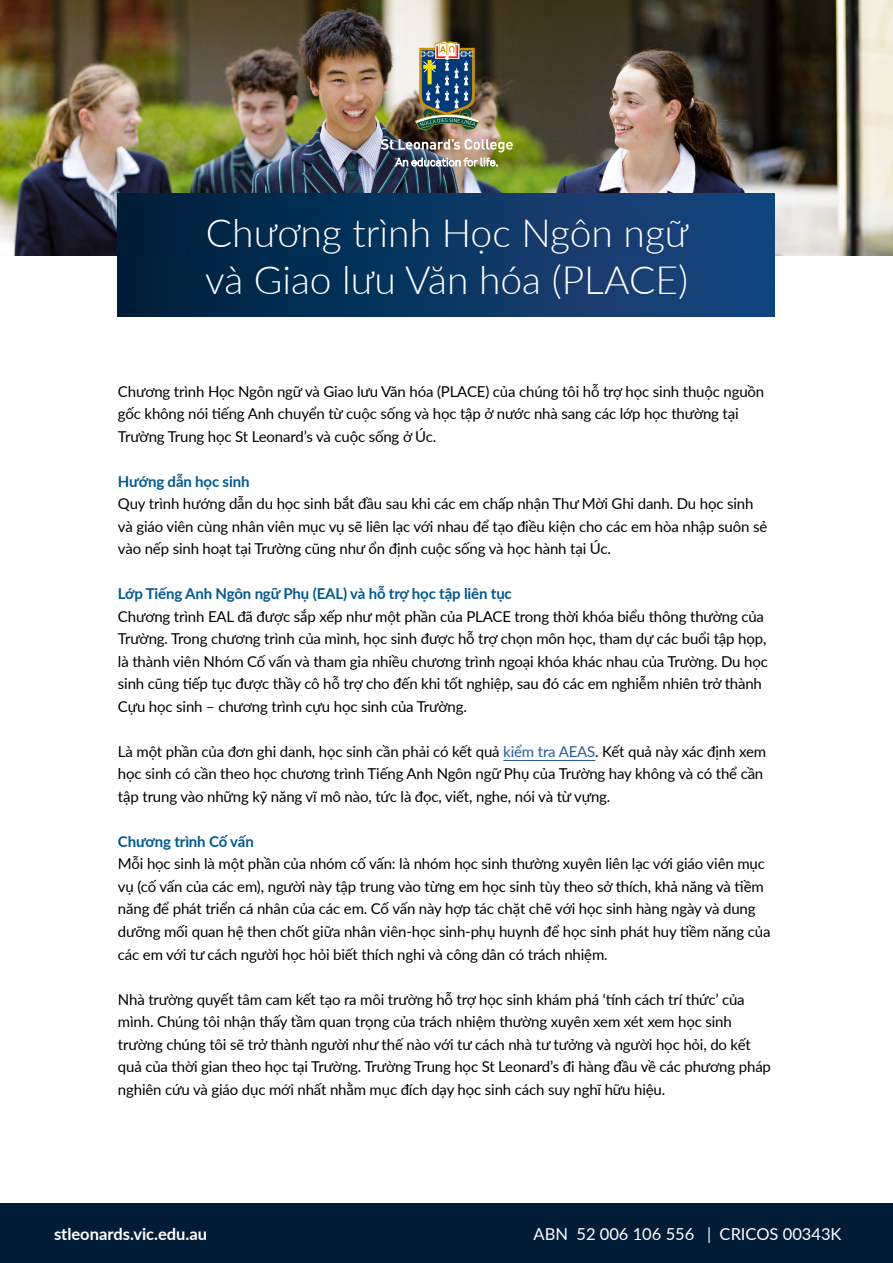
<style>
.page{position:relative;width:893px;height:1263px;background:#fff}
.page>*{position:absolute;margin:0;border:0;box-sizing:border-box;transform-origin:0 0}
.t1{font:300 39px/46.8px "Lato";color:#fff}
.t2{font:16.5px "Lato";color:#fff}
.t3{font:700 16.5px "Lato";color:#fff}
.t4{font:15px/22.5px "Lato";letter-spacing:-.01em;color:#000}
.t5{font:700 15px "Lato";letter-spacing:-.01em;color:#005892}
.s1{color:#275b9b}
</style>
<div class="page">
<img style="left:0;top:0;width:893px;height:255px">
<div style="left:0;top:1203px;width:893px;height:60px;background:#001c37"></div>
<img style="left:345px;top:148px;width:184px;height:30px">
<img style="left:381px;top:139px;width:132px;height:13px">
<img style="left:415px;top:41px;width:65px;height:91px">
<svg style="left:395px;top:158px;width:103px;height:8px"></svg>
<div style="left:118px;top:193px;width:657px;height:124px;background:linear-gradient(to right,#00213c,#194883)"></div>
<hr style="left:503px;top:760px;width:92px;height:1px;background:#275b9b">
<h1 class="t1" style="left:205px;top:209px;width:485px">Chương trình Học Ngôn ngữ và Giao lưu Văn hóa (PLACE)</h1>
<p class="t4" style="left:118px;top:380px;width:648px">Chương trình Học Ngôn ngữ và Giao lưu Văn hóa (PLACE) của chúng tôi hỗ trợ học sinh thuộc nguồn gốc không nói tiếng Anh chuyển từ cuộc sống và học tập ở nước nhà sang các lớp học thường tại<br>Trường Trung học St Leonard’s và cuộc sống ở Úc.</p>
<p class="t5" style="left:118px;top:470px;width:133px">Hướng dẫn học sinh</p>
<p class="t4" style="left:118px;top:492px;width:651px">Quy trình hướng dẫn du học sinh bắt đầu sau khi các em chấp nhận Thư Mời Ghi danh. Du học sinh và giáo viên cùng nhân viên mục vụ sẽ liên lạc với nhau để tạo điều kiện cho các em hòa nhập suôn sẻ vào nếp sinh hoạt tại Trường cũng như ổn định cuộc sống và học hành tại Úc.</p>
<p class="t5" style="left:118px;top:583px;width:395px">Lớp Tiếng Anh Ngôn ngữ Phụ (EAL) và hỗ trợ học tập liên tục</p>
<p class="t4" style="left:118px;top:605px;width:651px">Chương trình EAL đã được sắp xếp như một phần của PLACE trong thời khóa biểu thông thường của Trường. Trong chương trình của mình, học sinh được hỗ trợ chọn môn học, tham dự các buổi tập họp, là thành viên Nhóm Cố vấn và tham gia nhiều chương trình ngoại khóa khác nhau của Trường. Du học sinh cũng tiếp tục được thầy cô hỗ trợ cho đến khi tốt nghiệp, sau đó các em nghiễm nhiên trở thành Cựu học sinh – chương trình cựu học sinh của Trường.</p>
<p class="t4" style="left:118px;top:740px;width:650px">Là một phần của đơn ghi danh, học sinh cần phải có kết quả <span class="s1">kiểm tra AEAS</span>. Kết quả này xác định xem học sinh có cần theo học chương trình Tiếng Anh Ngôn ngữ Phụ của Trường hay không và có thể cần tập trung vào những kỹ năng vĩ mô nào, tức là đọc, viết, nghe, nói và từ vựng.</p>
<p class="t5" style="left:118px;top:830px;width:137px">Chương trình Cố vấn</p>
<p class="t4" style="left:118px;top:852px;width:654px">Mỗi học sinh là một phần của nhóm cố vấn: là nhóm học sinh thường xuyên liên lạc với giáo viên mục vụ (cố vấn của các em), người này tập trung vào từng em học sinh tùy theo sở thích, khả năng và tiềm năng để phát triển cá nhân của các em. Cố vấn này hợp tác chặt chẽ với học sinh hàng ngày và dung dưỡng mối quan hệ then chốt giữa nhân viên-học sinh-phụ huynh để học sinh phát huy tiềm năng của các em với tư cách người học hỏi biết thích nghi và công dân có trách nhiệm.</p>
<p class="t4" style="left:118px;top:987px;width:655px">Nhà trường quyết tâm cam kết tạo ra môi trường hỗ trợ học sinh khám phá ‘tính cách trí thức’ của mình. Chúng tôi nhận thấy tầm quan trọng của trách nhiệm thường xuyên xem xét xem học sinh trường chúng tôi sẽ trở thành người như thế nào với tư cách nhà tư tưởng và người học hỏi, do kết quả của thời gian theo học tại Trường. Trường Trung học St Leonard’s đi hàng đầu về các phương pháp nghiên cứu và giáo dục mới nhất nhằm mục đích dạy học sinh cách suy nghĩ hữu hiệu.</p>
<p class="t3" style="left:54px;top:1222px;width:155px">stleonards.vic.edu.au</p>
<p class="t2" style="left:534px;top:1222px;width:309px">ABN 52 006 106 556 | CRICOS 00343K</p>
</div>
